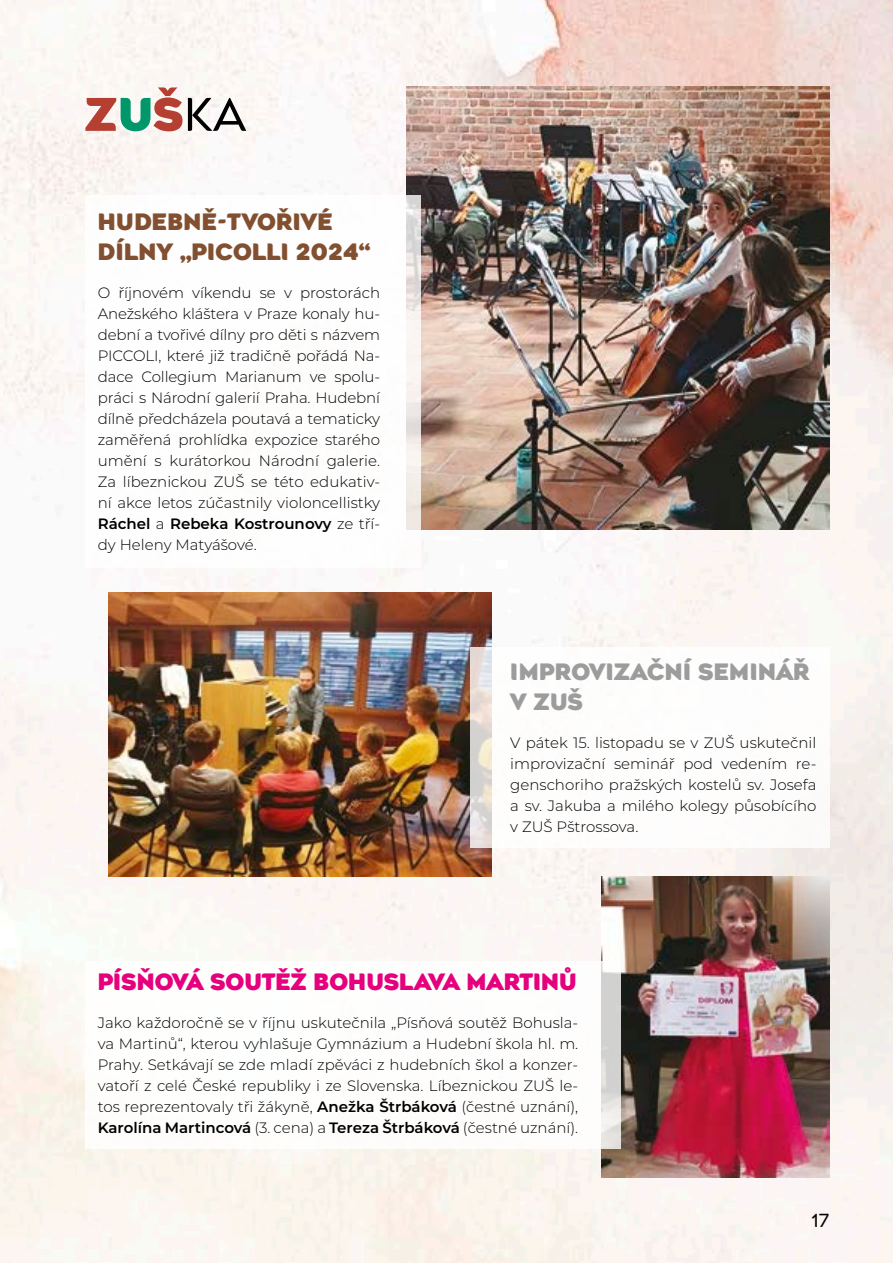
<style>
.page{position:relative;width:893px;height:1263px;background:#fff}
.page>*{position:absolute;margin:0;border:0;box-sizing:border-box;transform-origin:0 0}
.titulky_15_20{font:900 22.5px/30px "Agenor";color:#825031}
.titulky_15_20-2{font:900 22.5px "Agenor";letter-spacing:-.01em;color:#e5007d}
.titulky_15_20-3{font:900 22.5px/30px "Agenor";color:#9c9c9c}
.t1{font:300 18px "Agenor";color:#000}
.t2{font:300 15px/21px "Montserrat";color:#000;text-align:justify}
.s1{font-weight:600}
</style>
<div class="page">
<img style="left:1px;top:0;width:892px;height:1263px">
<svg style="left:85px;top:87px;width:161px;height:44px"></svg>
<img style="left:406px;top:87px;width:423px;height:442px">
<img style="left:108px;top:593px;width:383px;height:283px">
<div style="left:85px;top:196px;width:336px;height:372px;background:#fff"></div>
<div style="left:470px;top:647px;width:359px;height:201px;background:#fff"></div>
<img style="left:601px;top:876px;width:228px;height:302px">
<div style="left:85px;top:961px;width:536px;height:187px;background:#fff"></div>
<img style="left:0;top:0;width:1px;height:1263px">
<p class="titulky_15_20" style="left:98px;top:208px;width:274px">HUDEBNĚ-TVOŘIVÉ<br>DÍLNY „PICOLLI 2024“</p>
<p class="t2" style="left:98px;top:282px;width:284px">O říjnovém víkendu se v prostorách Anežského kláštera v Praze konaly hu&shy;dební a tvořivé dílny pro děti s názvem PICCOLI, které již tradičně pořádá Na&shy;dace Collegium Marianum ve spolu&shy;práci s Národní galerií Praha. Hudební dílně předcházela poutavá a tematicky zaměřená prohlídka expozice starého umění s kurátorkou Národní galerie.<br>Za líbeznickou ZUŠ se této edukativ&shy;ní akce letos zúčastnily violoncellistky <span class="s1">Ráchel</span> a <span class="s1">Rebeka Kostrounovy</span> ze tří&shy;dy Heleny Matyášové.</p>
<p class="titulky_15_20-3" style="left:510px;top:658px;width:301px">IMPROVIZAČNÍ SEMINÁŘ<br>V ZUŠ</p>
<p class="t2" style="left:510px;top:732px;width:308px">V pátek 15. listopadu se v ZUŠ uskutečnil improvizační seminář pod vedením re&shy;genschoriho pražských kostelů sv. Josefa a sv. Jakuba a milého kolegy působícího v ZUŠ Pštrossova.</p>
<p class="titulky_15_20-2" style="left:98px;top:967px;width:481px">PÍSŇOVÁ SOUTĚŽ BOHUSLAVA MARTINŮ</p>
<p class="t2" style="left:98px;top:1012px;width:482px">Jako každoročně se v říjnu uskutečnila „Písňová soutěž Bohusla&shy;va Martinů“, kterou vyhlašuje Gymnázium a Hudební škola hl. m.<br>Prahy. Setkávají se zde mladí zpěváci z hudebních škol a konzer&shy;vatoří z celé České republiky i ze Slovenska. Líbeznickou ZUŠ le&shy;tos reprezentovaly tři žákyně, <span class="s1">Anežka Štrbáková</span> (čestné uznání), <span class="s1">Karolína Martincová</span> (3. cena) a <span class="s1">Tereza Štrbáková</span> (čestné uznání).</p>
<p class="t1" style="left:811px;top:1210px;width:20px">17</p>
</div>
